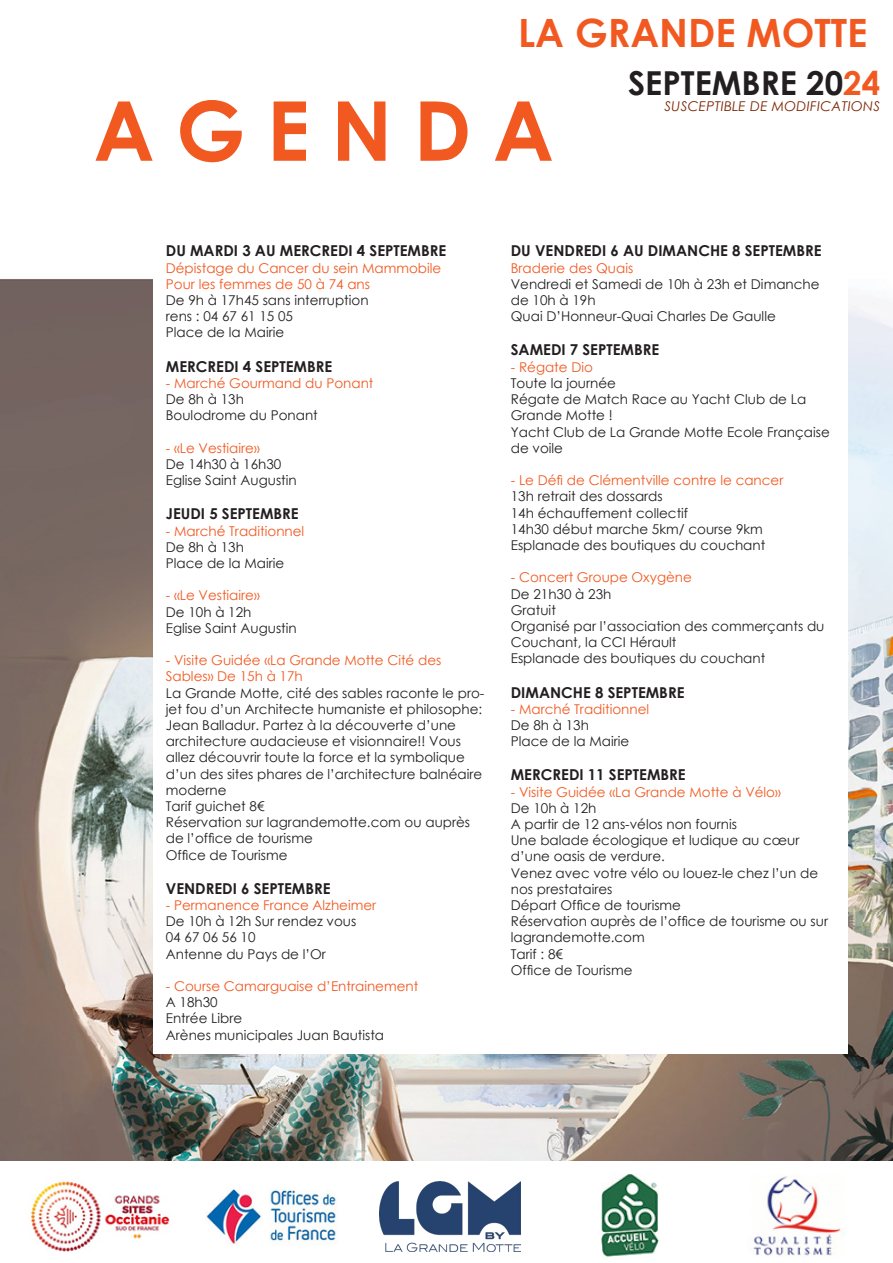
<style>
.page{position:relative;width:893px;height:1263px;background:#fff}
.page>*{position:absolute;margin:0;border:0;box-sizing:border-box;transform-origin:0 0}
.t1{font:700 82.5px "Century Gothic";letter-spacing:.26em;color:#f15921}
.t2{font:700 39px "Century Gothic";color:#f15921}
.t3{font:700 33px "Century Gothic";color:#231f20}
.t4{font:700 15px "Century Gothic";color:#231f20}
.t5{font:13.5px/16.2px "Century Gothic";color:#231f20}
.t6{font:13.5px/16.2px "Century Gothic";color:#f15921}
.t7{font:italic 13.5px "Century Gothic";letter-spacing:.02em;color:#7c2502}
.s1{color:#f15921}
</style>
<div class="page">
<img style="left:0;top:279px;width:893px;height:882px">
<div style="left:153px;top:232px;width:694px;height:821px;background:#fff"></div>
<img style="left:380px;top:1182px;width:141px;height:69px">
<img style="left:206px;top:1189px;width:130px;height:55px">
<img style="left:31px;top:1181px;width:139px;height:71px">
<img style="left:601px;top:1174px;width:58px;height:84px">
<img style="left:749px;top:1176px;width:96px;height:80px">
<p class="t2" style="left:518px;top:4px;width:351px">LA GRANDE MOTTE</p>
<p class="t1" style="left:94px;top:68px;width:462px">AGENDA</p>
<p class="t3" style="left:628px;top:58px;width:254px">SEPTEMBRE 20<span class="s1">24</span></p>
<p class="t7" style="left:665px;top:97px;width:217px">SUSCEPTIBLE DE MODIFICATIONS</p>
<p class="t4" style="left:166px;top:240px;width:282px">DU MARDI 3 AU MERCREDI 4 SEPTEMBRE</p>
<p class="t6" style="left:166px;top:259px;width:277px">Dépistage du Cancer du sein Mammobile</p>
<p class="t6" style="left:166px;top:276px;width:206px">Pour les femmes de 50 à 74 ans</p>
<p class="t5" style="left:166px;top:292px;width:204px">De 9h à 17h45 sans interruption</p>
<p class="t5" style="left:166px;top:308px;width:129px">rens : 04 67 61 15 05</p>
<p class="t5" style="left:166px;top:324px;width:120px">Place de la Mairie</p>
<p class="t4" style="left:166px;top:355px;width:168px">MERCREDI 4 SEPTEMBRE</p>
<p class="t6" style="left:166px;top:375px;width:209px">- Marché Gourmand du Ponant</p>
<p class="t5" style="left:166px;top:391px;width:80px">De 8h à 13h</p>
<p class="t5" style="left:166px;top:407px;width:153px">Boulodrome du Ponant</p>
<p class="t6" style="left:166px;top:439px;width:95px">- «Le Vestiaire»</p>
<p class="t5" style="left:166px;top:456px;width:117px">De 14h30 à 16h30</p>
<p class="t5" style="left:166px;top:472px;width:132px">Eglise Saint Augustin</p>
<p class="t4" style="left:166px;top:502px;width:134px">JEUDI 5 SEPTEMBRE</p>
<p class="t6" style="left:166px;top:522px;width:140px">- Marché Traditionnel</p>
<p class="t5" style="left:166px;top:538px;width:80px">De 8h à 13h</p>
<p class="t5" style="left:166px;top:555px;width:120px">Place de la Mairie</p>
<p class="t6" style="left:166px;top:587px;width:95px">- «Le Vestiaire»</p>
<p class="t5" style="left:166px;top:603px;width:87px">De 10h à 12h</p>
<p class="t5" style="left:166px;top:619px;width:132px">Eglise Saint Augustin</p>
<p class="t6" style="left:166px;top:652px;width:277px">- Visite Guidée «La Grande Motte Cité des<br>Sables» De 15h à 17h</p>
<p class="t5" style="left:166px;top:684px;width:320px">La Grande Motte, cité des sables raconte le pro&shy;jet fou d’un Architecte humaniste et philosophe:<br>Jean Balladur. Partez à la découverte d’une architecture audacieuse et visionnaire!! Vous allez découvrir toute la force et la symbolique d’un des sites phares de l’architecture balnéaire moderne</p>
<p class="t5" style="left:166px;top:798px;width:100px">Tarif guichet 8€</p>
<p class="t5" style="left:166px;top:814px;width:306px">Réservation sur lagrandemotte.com ou auprès de l’office de tourisme</p>
<p class="t5" style="left:166px;top:846px;width:123px">Office de Tourisme</p>
<p class="t4" style="left:166px;top:877px;width:166px">VENDREDI 6 SEPTEMBRE</p>
<p class="t6" style="left:166px;top:897px;width:212px">- Permanence France Alzheimer</p>
<p class="t5" style="left:166px;top:913px;width:192px">De 10h à 12h Sur rendez vous</p>
<p class="t5" style="left:166px;top:929px;width:91px">04 67 06 56 10</p>
<p class="t5" style="left:166px;top:945px;width:162px">Antenne du Pays de l’Or</p>
<p class="t6" style="left:166px;top:978px;width:254px">- Course Camarguaise d’Entrainement</p>
<p class="t5" style="left:166px;top:994px;width:53px">A 18h30</p>
<p class="t5" style="left:166px;top:1010px;width:78px">Entrée Libre</p>
<p class="t5" style="left:166px;top:1026px;width:220px">Arènes municipales Juan Bautista</p>
<p class="t4" style="left:511px;top:240px;width:312px">DU VENDREDI 6 AU DIMANCHE 8 SEPTEMBRE</p>
<p class="t6" style="left:511px;top:259px;width:124px">Braderie des Quais</p>
<p class="t5" style="left:511px;top:276px;width:310px">Vendredi et Samedi de 10h à 23h et Dimanche de 10h à 19h</p>
<p class="t5" style="left:511px;top:308px;width:266px">Quai D’Honneur-Quai Charles De Gaulle</p>
<p class="t4" style="left:511px;top:339px;width:150px">SAMEDI 7 SEPTEMBRE</p>
<p class="t6" style="left:511px;top:358px;width:84px">- Régate Dio</p>
<p class="t5" style="left:511px;top:375px;width:107px">Toute la journée</p>
<p class="t5" style="left:511px;top:391px;width:297px">Régate de Match Race au Yacht Club de La<br>Grande Motte !</p>
<p class="t5" style="left:511px;top:423px;width:321px">Yacht Club de La Grande Motte Ecole Française de voile</p>
<p class="t6" style="left:511px;top:472px;width:274px">- Le Défi de Clémentville contre le cancer</p>
<p class="t5" style="left:511px;top:488px;width:153px">13h retrait des dossards</p>
<p class="t5" style="left:511px;top:504px;width:179px">14h échauffement collectif</p>
<p class="t5" style="left:511px;top:520px;width:254px">14h30 début marche 5km/ course 9km</p>
<p class="t5" style="left:511px;top:537px;width:256px">Esplanade des boutiques du couchant</p>
<p class="t6" style="left:511px;top:569px;width:183px">- Concert Groupe Oxygène</p>
<p class="t5" style="left:511px;top:585px;width:102px">De 21h30 à 23h</p>
<p class="t5" style="left:511px;top:601px;width:47px">Gratuit</p>
<p class="t5" style="left:511px;top:618px;width:315px">Organisé par l’association des commerçants du<br>Couchant, la CCI Hérault</p>
<p class="t5" style="left:511px;top:650px;width:256px">Esplanade des boutiques du couchant</p>
<p class="t4" style="left:511px;top:681px;width:175px">DIMANCHE 8 SEPTEMBRE</p>
<p class="t6" style="left:511px;top:700px;width:140px">- Marché Traditionnel</p>
<p class="t5" style="left:511px;top:717px;width:80px">De 8h à 13h</p>
<p class="t5" style="left:511px;top:733px;width:120px">Place de la Mairie</p>
<p class="t4" style="left:511px;top:763px;width:176px">MERCREDI 11 SEPTEMBRE</p>
<p class="t6" style="left:511px;top:783px;width:272px">- Visite Guidée «La Grande Motte à Vélo»</p>
<p class="t5" style="left:511px;top:799px;width:87px">De 10h à 12h</p>
<p class="t5" style="left:511px;top:816px;width:228px">A partir de 12 ans-vélos non fournis</p>
<p class="t5" style="left:511px;top:832px;width:290px">Une balade écologique et ludique au cœur d’une oasis de verdure.</p>
<p class="t5" style="left:511px;top:864px;width:309px">Venez avec votre vélo ou louez-le chez l’un de nos prestataires</p>
<p class="t5" style="left:511px;top:897px;width:172px">Départ Office de tourisme</p>
<p class="t5" style="left:511px;top:913px;width:319px">Réservation auprès de l’office de tourisme ou sur lagrandemotte.com</p>
<p class="t5" style="left:511px;top:945px;width:54px">Tarif : 8€</p>
<p class="t5" style="left:511px;top:961px;width:123px">Office de Tourisme</p>
</div>
